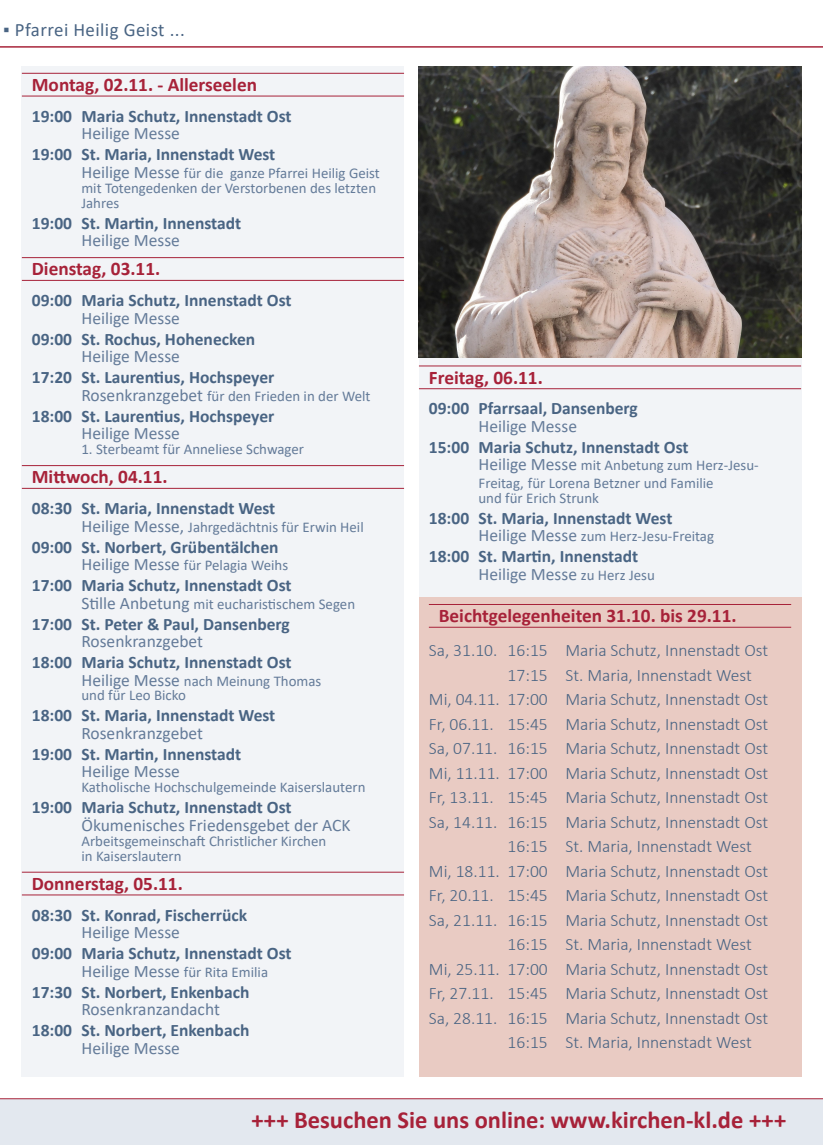
<style>
.page{position:relative;width:823px;height:1145px;background:#fff}
.page>*{position:absolute;margin:0;border:0;box-sizing:border-box;transform-origin:0 0}
.t1{font:700 24.5px "Calibri";color:#a72239}
.TagDatum{font:700 19.25px "Calibri";color:#a72239}
.t2{font:18.9px "Calibri";letter-spacing:.02em;color:#496483}
.Uhrzeit_Kirche{font:700 17.5px "Calibri";color:#496483}
.Messe{font:300 17.5px "Calibri";color:#496483}
.Messe-2{font:17.5px "Calibri";color:#647b99}
.Uhrzeit_Kirche-2{font:17.5px "Calibri";color:#647b99}
.Messe-3{font:14.88px/17.5px "Calibri";color:#647b99}
.Zusatztext{font:14.88px/14.9px "Calibri";color:#647b99}
.s1{font-size:17.5px}
.s2{font-size:14.88px}
</style>
<div class="page">
<div style="left:22px;top:67px;width:382px;height:1010px;background:#f2f4f7"></div>
<div style="left:419px;top:67px;width:382px;height:1010px;background:#f2f4f7"></div>
<hr style="left:22px;top:73px;width:382px;height:1px;background:#a72239">
<hr style="left:22px;top:96px;width:382px;height:1px;background:#a72239">
<hr style="left:22px;top:257px;width:382px;height:1px;background:#a72239">
<hr style="left:22px;top:280px;width:382px;height:1px;background:#a72239">
<hr style="left:22px;top:465px;width:382px;height:1px;background:#a72239">
<hr style="left:22px;top:488px;width:382px;height:1px;background:#a72239">
<hr style="left:22px;top:872px;width:382px;height:1px;background:#a72239">
<hr style="left:22px;top:895px;width:382px;height:1px;background:#a72239">
<hr style="left:419px;top:366px;width:382px;height:1px;background:#a72239">
<hr style="left:419px;top:388px;width:382px;height:1px;background:#a72239">
<hr style="left:0;top:47px;width:823px;height:1px;background:#a72239">
<div style="left:419px;top:598px;width:382px;height:479px;background:#e9cbc3"></div>
<hr style="left:429px;top:604px;width:362px;height:1px;background:#a72239">
<hr style="left:429px;top:627px;width:362px;height:1px;background:#a72239">
<div style="left:0;top:1099px;width:823px;height:46px;background:#e3e8ef"></div>
<hr style="left:0;top:1098px;width:823px;height:1px;background:#a72239">
<img style="left:419px;top:67px;width:382px;height:291px">
<p class="t2" style="left:3px;top:17px;width:183px">▪ Pfarrei Heilig Geist ...</p>
<p class="TagDatum" style="left:32px;top:71px;width:227px">Montag, 02.11. - Allerseelen</p>
<p class="Uhrzeit_Kirche" style="left:32px;top:104px;width:261px">19:00 Maria Schutz, Innenstadt Ost</p>
<p class="Messe-2" style="left:81px;top:121px;width:100px">Heilige Messe</p>
<p class="Uhrzeit_Kirche" style="left:32px;top:142px;width:245px">19:00 St. Maria, Innenstadt West</p>
<p class="Messe-3" style="left:81px;top:164px;width:300px"><span class="s1">Heilige Messe</span> für die ganze Pfarrei Heilig Geist</p>
<p class="Zusatztext" style="left:81px;top:180px;width:296px">mit Totengedenken der Verstorbenen des letzten<br>Jahres</p>
<p class="Uhrzeit_Kirche" style="left:32px;top:210px;width:211px">19:00 St. Martin, Innenstadt</p>
<p class="Messe-2" style="left:81px;top:228px;width:100px">Heilige Messe</p>
<p class="TagDatum" style="left:32px;top:255px;width:130px">Dienstag, 03.11.</p>
<p class="Uhrzeit_Kirche" style="left:32px;top:288px;width:261px">09:00 Maria Schutz, Innenstadt Ost</p>
<p class="Messe-2" style="left:81px;top:306px;width:100px">Heilige Messe</p>
<p class="Uhrzeit_Kirche" style="left:32px;top:326px;width:225px">09:00 St. Rochus, Hohenecken</p>
<p class="Messe-2" style="left:81px;top:344px;width:100px">Heilige Messe</p>
<p class="Uhrzeit_Kirche" style="left:32px;top:365px;width:244px">17:20 St. Laurentius, Hochspeyer</p>
<p class="Messe-3" style="left:81px;top:387px;width:290px"><span class="s1">Rosenkranzgebet</span> für den Frieden in der Welt</p>
<p class="Uhrzeit_Kirche" style="left:32px;top:403px;width:244px">18:00 St. Laurentius, Hochspeyer</p>
<p class="Messe-2" style="left:81px;top:421px;width:100px">Heilige Messe</p>
<p class="Zusatztext" style="left:81px;top:441px;width:224px">1. Sterbeamt für Anneliese Schwager</p>
<p class="TagDatum" style="left:32px;top:463px;width:137px">Mittwoch, 04.11.</p>
<p class="Uhrzeit_Kirche" style="left:32px;top:496px;width:245px">08:30 St. Maria, Innenstadt West</p>
<p class="Messe-3" style="left:81px;top:518px;width:284px"><span class="s1">Heilige Messe,</span> Jahrgedächtnis für Erwin Heil</p>
<p class="Uhrzeit_Kirche" style="left:32px;top:534px;width:248px">09:00 St. Norbert, Grübentälchen</p>
<p class="Messe-3" style="left:81px;top:556px;width:208px"><span class="s1">Heilige Messe</span> für Pelagia Weihs</p>
<p class="Uhrzeit_Kirche" style="left:32px;top:573px;width:261px">17:00 Maria Schutz, Innenstadt Ost</p>
<p class="Messe-3" style="left:81px;top:595px;width:275px"><span class="s1">Stille Anbetung</span> mit eucharistischem Segen</p>
<p class="Uhrzeit_Kirche" style="left:32px;top:611px;width:259px">17:00 St. Peter &amp; Paul, Dansenberg</p>
<p class="Messe-2" style="left:81px;top:629px;width:123px">Rosenkranzgebet</p>
<p class="Uhrzeit_Kirche" style="left:32px;top:650px;width:261px">18:00 Maria Schutz, Innenstadt Ost</p>
<p class="Messe-3" style="left:81px;top:672px;width:241px"><span class="s1">Heilige Messe</span> nach Meinung Thomas</p>
<p class="Messe-3" style="left:81px;top:686px;width:106px">und für Leo Bicko</p>
<p class="Uhrzeit_Kirche" style="left:32px;top:703px;width:245px">18:00 St. Maria, Innenstadt West</p>
<p class="Messe-2" style="left:81px;top:721px;width:123px">Rosenkranzgebet</p>
<p class="Uhrzeit_Kirche" style="left:32px;top:742px;width:211px">19:00 St. Martin, Innenstadt</p>
<p class="Messe-2" style="left:81px;top:760px;width:100px">Heilige Messe</p>
<p class="Zusatztext" style="left:81px;top:780px;width:285px">Katholische Hochschulgemeinde Kaiserslautern</p>
<p class="Uhrzeit_Kirche" style="left:32px;top:795px;width:261px">19:00 Maria Schutz, Innenstadt Ost</p>
<p class="Messe-2" style="left:81px;top:813px;width:270px">Ökumenisches Friedensgebet der ACK</p>
<p class="Zusatztext" style="left:81px;top:833px;width:246px">Arbeitsgemeinschaft Christlicher Kirchen</p>
<p class="Zusatztext" style="left:81px;top:848px;width:102px">in Kaiserslautern</p>
<p class="TagDatum" style="left:32px;top:870px;width:152px">Donnerstag, 05.11.</p>
<p class="Uhrzeit_Kirche" style="left:32px;top:903px;width:217px">08:30 St. Konrad, Fischerrück</p>
<p class="Messe-2" style="left:81px;top:920px;width:100px">Heilige Messe</p>
<p class="Uhrzeit_Kirche" style="left:32px;top:941px;width:261px">09:00 Maria Schutz, Innenstadt Ost</p>
<p class="Messe-3" style="left:81px;top:963px;width:188px"><span class="s1">Heilige Messe</span> für Rita Emilia</p>
<p class="Uhrzeit_Kirche" style="left:32px;top:980px;width:219px">17:30 St. Norbert, Enkenbach</p>
<p class="Messe-2" style="left:81px;top:997px;width:140px">Rosenkranzandacht</p>
<p class="Uhrzeit_Kirche" style="left:32px;top:1018px;width:219px">18:00 St. Norbert, Enkenbach</p>
<p class="Messe-2" style="left:81px;top:1036px;width:100px">Heilige Messe</p>
<p class="TagDatum" style="left:429px;top:364px;width:115px">Freitag, 06.11.</p>
<p class="Uhrzeit_Kirche" style="left:429px;top:396px;width:210px">09:00 Pfarrsaal, Dansenberg</p>
<p class="Uhrzeit_Kirche-2" style="left:478px;top:414px;width:100px">Heilige Messe</p>
<p class="Uhrzeit_Kirche" style="left:429px;top:435px;width:261px">15:00 Maria Schutz, Innenstadt Ost</p>
<p class="Messe-3" style="left:478px;top:456px;width:282px"><span class="s1">Heilige Messe</span> mit Anbetung zum Herz-Jesu-<br>Freitag, für Lorena Betzner und Familie</p>
<p class="Messe-3" style="left:478px;top:489px;width:122px">und für Erich Strunk</p>
<p class="Uhrzeit_Kirche" style="left:429px;top:506px;width:245px">18:00 St. Maria, Innenstadt West</p>
<p class="Messe-3" style="left:478px;top:527px;width:237px"><span class="s1">Heilige Messe</span> zum Herz-Jesu-Freitag</p>
<p class="Uhrzeit_Kirche" style="left:429px;top:544px;width:211px">18:00 St. Martin, Innenstadt</p>
<p class="Messe-2" style="left:478px;top:562px;width:178px">Heilige Messe <span class="s2">zu Herz Jesu</span></p>
<p class="TagDatum" style="left:439px;top:602px;width:299px">Beichtgelegenheiten 31.10. bis 29.11.</p>
<p class="Messe" style="left:429px;top:640px;width:341px">Sa, 31.10. 16:15 Maria Schutz, Innenstadt Ost</p>
<p class="Messe" style="left:507px;top:664px;width:246px">17:15 St. Maria, Innenstadt West</p>
<p class="Messe" style="left:429px;top:689px;width:341px">Mi, 04.11. 17:00 Maria Schutz, Innenstadt Ost</p>
<p class="Messe" style="left:429px;top:713px;width:341px">Fr, 06.11. 15:45 Maria Schutz, Innenstadt Ost</p>
<p class="Messe" style="left:429px;top:738px;width:341px">Sa, 07.11. 16:15 Maria Schutz, Innenstadt Ost</p>
<p class="Messe" style="left:429px;top:762px;width:341px">Mi, 11.11. 17:00 Maria Schutz, Innenstadt Ost</p>
<p class="Messe" style="left:429px;top:787px;width:341px">Fr, 13.11. 15:45 Maria Schutz, Innenstadt Ost</p>
<p class="Messe" style="left:429px;top:811px;width:341px">Sa, 14.11. 16:15 Maria Schutz, Innenstadt Ost</p>
<p class="Messe" style="left:507px;top:836px;width:246px">16:15 St. Maria, Innenstadt West</p>
<p class="Messe" style="left:429px;top:860px;width:341px">Mi, 18.11. 17:00 Maria Schutz, Innenstadt Ost</p>
<p class="Messe" style="left:429px;top:885px;width:341px">Fr, 20.11. 15:45 Maria Schutz, Innenstadt Ost</p>
<p class="Messe" style="left:429px;top:909px;width:341px">Sa, 21.11. 16:15 Maria Schutz, Innenstadt Ost</p>
<p class="Messe" style="left:507px;top:934px;width:246px">16:15 St. Maria, Innenstadt West</p>
<p class="Messe" style="left:429px;top:958px;width:341px">Mi, 25.11. 17:00 Maria Schutz, Innenstadt Ost</p>
<p class="Messe" style="left:429px;top:983px;width:341px">Fr, 27.11. 15:45 Maria Schutz, Innenstadt Ost</p>
<p class="Messe" style="left:429px;top:1007px;width:341px">Sa, 28.11. 16:15 Maria Schutz, Innenstadt Ost</p>
<p class="Messe" style="left:507px;top:1032px;width:246px">16:15 St. Maria, Innenstadt West</p>
<p class="t1" style="left:251px;top:1103px;width:536px">+++ Besuchen Sie uns online: www.kirchen-kl.de +++</p>
</div>
